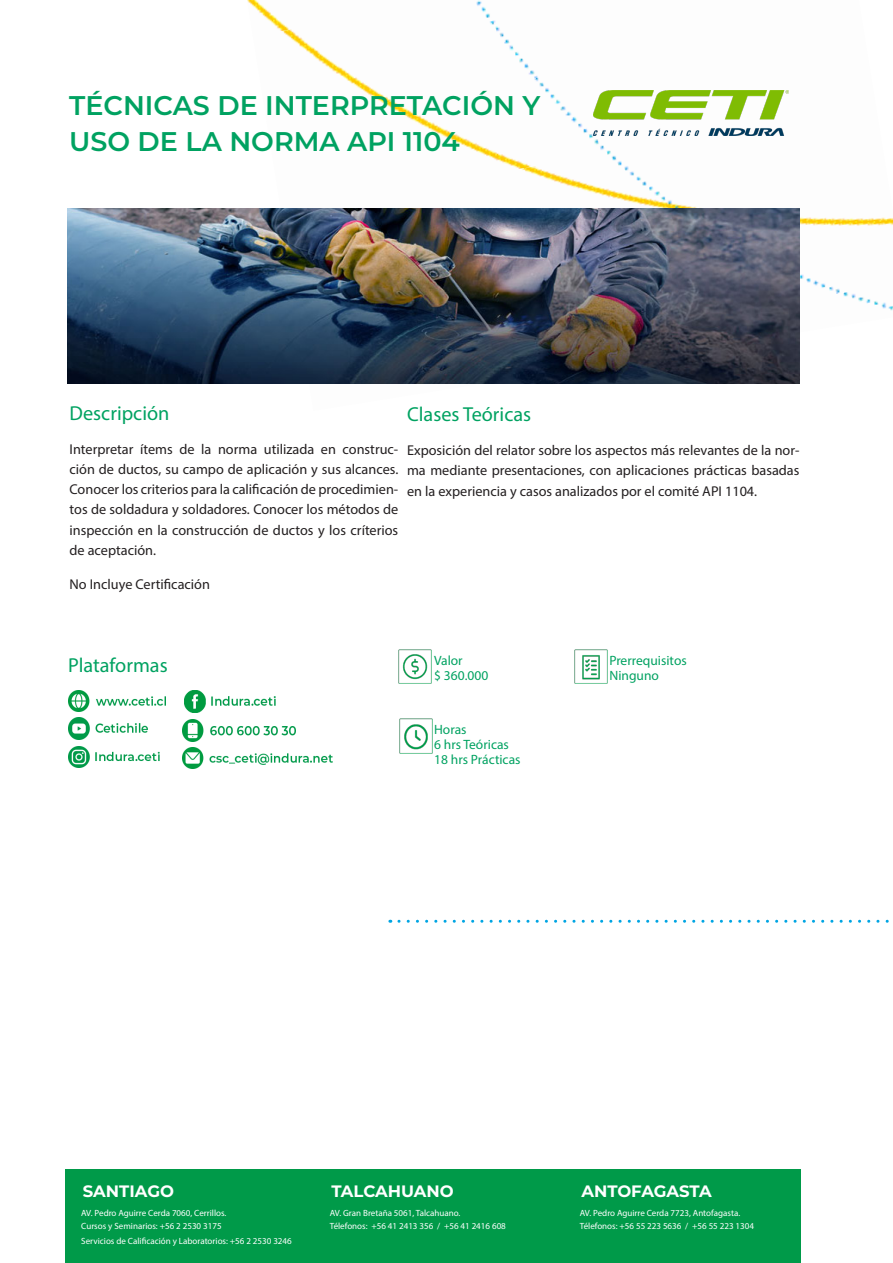
<style>
.page{position:relative;width:893px;height:1263px;background:#fff}
.page>*{position:absolute;margin:0;border:0;box-sizing:border-box;transform-origin:0 0}
.Main_headline{font:600 27px/36px "Montserrat";color:#00a261}
.Intro_body_copy{font:20.25px "Myriad Pro";color:#00a261}
.Subhead_level_2{font:700 16.5px "Montserrat";color:#fff}
.Body_copy{font:14.25px/20.2px "Myriad Pro";color:#231f20;text-align:justify}
.Intro_body_copy-2{font:13.5px "Myriad Pro";color:#00a261}
.Body_copy-2{font:9px "Myriad Pro";color:#fff}
</style>
<div class="page">
<div style="left:66px;top:1170px;width:735px;height:93px;background:#009a49"></div>
<img style="left:253px;top:0;width:243px;height:25px">
<img style="left:274px;top:25px;width:515px;height:86px">
<img style="left:281px;top:111px;width:503px;height:98px">
<img style="left:294px;top:197px;width:599px;height:88px">
<img style="left:799px;top:285px;width:94px;height:99px">
<svg style="left:399px;top:920px;width:490px;height:3px"></svg>
<img style="left:68px;top:209px;width:731px;height:175px">
<img style="left:594px;top:91px;width:195px;height:44px">
<img style="left:398px;top:649px;width:33px;height:34px">
<img style="left:574px;top:649px;width:33px;height:34px">
<img style="left:399px;top:719px;width:33px;height:34px">
<img style="left:68px;top:690px;width:97px;height:22px">
<img style="left:68px;top:717px;width:79px;height:22px">
<img style="left:68px;top:746px;width:91px;height:22px">
<img style="left:184px;top:690px;width:91px;height:22px">
<img style="left:183px;top:720px;width:113px;height:21px">
<img style="left:183px;top:747px;width:150px;height:22px">
<p class="Main_headline" style="left:69px;top:86px;width:473px">TÉCNICAS DE INTERPRETACIÓN Y<br>USO DE LA NORMA API 1104</p>
<p class="Intro_body_copy" style="left:70px;top:401px;width:101px">Descripción</p>
<p class="Body_copy" style="left:70px;top:439px;width:330px">Interpretar ítems de la norma utilizada en construc&shy;ción de ductos, su campo de aplicación y sus alcances.<br>Conocer los criterios para la calificación de procedimien&shy;tos de soldadura y soldadores. Conocer los métodos de inspección en la construcción de ductos y los críterios de aceptación.</p>
<p class="Body_copy" style="left:70px;top:574px;width:142px">No Incluye Certificación</p>
<p class="Intro_body_copy" style="left:407px;top:402px;width:126px">Clases Teóricas</p>
<p class="Body_copy" style="left:407px;top:440px;width:394px">Exposición del relator sobre los aspectos más relevantes de la nor&shy;ma mediante presentaciones, con aplicaciones prácticas basadas en la experiencia y casos analizados por el comité API 1104.</p>
<p class="Intro_body_copy" style="left:68px;top:653px;width:101px">Plataformas</p>
<p class="Intro_body_copy-2" style="left:434px;top:652px;width:30px">Valor</p>
<p class="Intro_body_copy-2" style="left:434px;top:667px;width:56px">$ 360.000</p>
<p class="Intro_body_copy-2" style="left:434px;top:721px;width:34px">Horas</p>
<p class="Intro_body_copy-2" style="left:434px;top:736px;width:76px">6 hrs Teóricas</p>
<p class="Intro_body_copy-2" style="left:434px;top:751px;width:88px">18 hrs Prácticas</p>
<p class="Intro_body_copy-2" style="left:609px;top:652px;width:79px">Prerrequisitos</p>
<p class="Intro_body_copy-2" style="left:609px;top:667px;width:51px">Ninguno</p>
<p class="Subhead_level_2" style="left:83px;top:1179px;width:93px">SANTIAGO</p>
<p class="Body_copy-2" style="left:81px;top:1207px;width:147px">AV. Pedro Aguirre Cerda 7060, Cerrillos.</p>
<p class="Body_copy-2" style="left:81px;top:1220px;width:142px">Cursos y Seminarios: +56 2 2530 3175</p>
<p class="Body_copy-2" style="left:81px;top:1235px;width:212px">Servicios de Calificación y Laboratorios: +56 2 2530 3246</p>
<p class="Subhead_level_2" style="left:331px;top:1179px;width:124px">TALCAHUANO</p>
<p class="Body_copy-2" style="left:330px;top:1207px;width:132px">AV. Gran Bretaña 5061, Talcahuano.</p>
<p class="Body_copy-2" style="left:330px;top:1220px;width:178px">Télefonos: +56 41 2413 356 / +56 41 2416 608</p>
<p class="Subhead_level_2" style="left:581px;top:1179px;width:132px">ANTOFAGASTA</p>
<p class="Body_copy-2" style="left:580px;top:1207px;width:162px">AV. Pedro Aguirre Cerda 7723, Antofagasta.</p>
<p class="Body_copy-2" style="left:580px;top:1220px;width:176px">Télefonos: +56 55 223 5636 / +56 55 223 1304</p>
</div>
